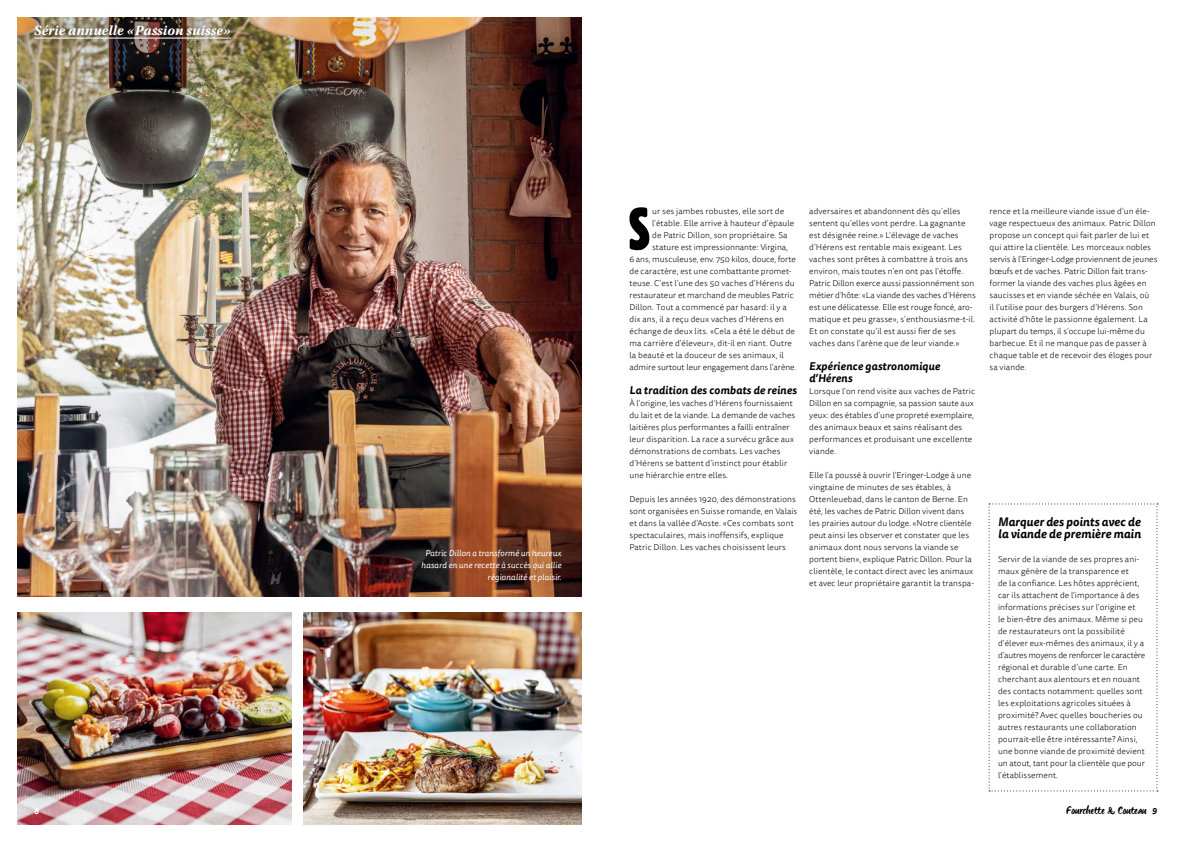
<style>
.page{position:relative;width:1191px;height:842px;background:#fff}
.page>*{position:absolute;margin:0;border:0;box-sizing:border-box;transform-origin:0 0}
.t1{font:59.4px "Block Berthold BQ Extra Cnd";color:#000}
.t2{font:italic 700 14px "Utopia Std";letter-spacing:.005em;color:#fff}
.t3{font:italic 700 12px/12px "Tisa Sans OT";letter-spacing:.005em;color:#000}
.t4{font:11.5px "Origo";color:#000}
.t5{font:italic 700 11px/12px "Tisa Sans OT";letter-spacing:.01em;color:#000}
.t6{font:300 8.5px/12px "Tisa Sans OT";letter-spacing:.01em;color:#000}
.t7{font:italic 8.5px/12px "Tisa Sans OT";letter-spacing:.01em;color:#fff;text-align:right}
.t8{font:italic 700 8.5px "Tisa Sans OT";color:#fff}
.s1{font-family:"Tisa Sans OT";font-weight:700;font-style:italic;font-size:8.5px}
</style>
<div class="page">
<img style="left:17px;top:17px;width:564px;height:580px">
<img style="left:17px;top:613px;width:275px;height:212px">
<img style="left:304px;top:613px;width:277px;height:212px">
<svg style="left:988px;top:503px;width:170px;height:288px"></svg>
<div style="left:23px;top:13px;width:218px;height:38px;background:#000;opacity:.75"></div>
<hr style="left:34px;top:38px;width:197px;height:1px;background:#fff">
<h2 class="t2" style="left:34px;top:22px;width:198px">Série annuelle «Passion suisse»</h2>
<p class="t7" style="left:421px;top:548px;width:142px">Patric Dillon a transformé un heureux hasard en une recette à succès qui allie régionalité et plaisir.</p>
<h1 class="t1" style="left:629px;top:195px;width:23px">S</h1>
<p class="t6" style="left:652px;top:205px;width:133px">ur ses jambes robustes, elle sort de</p>
<p class="t6" style="left:652px;top:217px;width:144px">l’étable. Elle arrive à hauteur d’épaule</p>
<p class="t6" style="left:652px;top:229px;width:137px">de Patric Dillon, son propriétaire. Sa</p>
<p class="t6" style="left:652px;top:241px;width:137px">stature est impressionnante: Virgina,</p>
<p class="t6" style="left:629px;top:253px;width:168px">6 ans, musculeuse, env. 750 kilos, douce, forte</p>
<p class="t6" style="left:629px;top:265px;width:164px">de caractère, est une combattante promet-</p>
<p class="t6" style="left:629px;top:277px;width:167px">teuse. C’est l’une des 50 vaches d’Hérens du</p>
<p class="t6" style="left:629px;top:289px;width:166px">restaurateur et marchand de meubles Patric</p>
<p class="t6" style="left:629px;top:301px;width:159px">Dillon. Tout a commencé par hasard: il y a</p>
<p class="t6" style="left:629px;top:313px;width:156px">dix ans, il a reçu deux vaches d’Hérens en</p>
<p class="t6" style="left:629px;top:325px;width:167px">échange de deux lits. «Cela a été le début de</p>
<p class="t6" style="left:629px;top:337px;width:164px">ma carrière d’éleveur», dit-il en riant. Outre</p>
<p class="t6" style="left:629px;top:349px;width:156px">la beauté et la douceur de ses animaux, il</p>
<p class="t6" style="left:629px;top:361px;width:168px">admire surtout leur engagement dans l’arène.</p>
<p class="t5" style="left:629px;top:384px;width:169px">La tradition des combats de reines</p>
<p class="t6" style="left:629px;top:397px;width:167px">À l’origine, les vaches d’Hérens fournissaient du lait et de la viande. La demande de vaches laitières plus performantes a failli entraîner leur disparition. La race a survécu grâce aux démonstrations de combats. Les vaches d’Hérens se battent d’instinct pour établir une hiérarchie entre elles.</p>
<p class="t6" style="left:629px;top:493px;width:169px">Depuis les années 1920, des démonstrations sont organisées en Suisse romande, en Valais et dans la vallée d’Aoste. «Ces combats sont spectaculaires, mais inoffensifs, explique Patric Dillon. Les vaches choisissent leurs</p>
<p class="t6" style="left:809px;top:205px;width:168px">adversaires et abandonnent dès qu’elles sentent qu’elles vont perdre. La gagnante est désignée reine.» L’élevage de vaches d’Hérens est rentable mais exigeant. Les vaches sont prêtes à combattre à trois ans environ, mais toutes n’en ont pas l’étoffe.<br>Patric Dillon exerce aussi passionnément son métier d’hôte: «La viande des vaches d’Hérens est une délicatesse. Elle est rouge foncé, aro&shy;matique et peu grasse», s’enthousiasme-t-il.<br>Et on constate qu’il est aussi fier de ses vaches dans l’arène que de leur viande.»</p>
<p class="t5" style="left:809px;top:360px;width:132px">Expérience gastronomique d’Hérens</p>
<p class="t6" style="left:809px;top:385px;width:167px">Lorsque l’on rend visite aux vaches de Patric Dillon en sa compagnie, sa passion saute aux yeux: des étables d’une propreté exemplaire, des animaux beaux et sains réalisant des performances et produisant une excellente viande.</p>
<p class="t6" style="left:809px;top:469px;width:166px">Elle l’a poussé à ouvrir l’Eringer-Lodge à une vingtaine de minutes de ses étables, à Ottenleuebad, dans le canton de Berne. En été, les vaches de Patric Dillon vivent dans les prairies autour du lodge. «Notre clientèle peut ainsi les observer et constater que les animaux dont nous servons la viande se portent bien», explique Patric Dillon. Pour la clientèle, le contact direct avec les animaux et avec leur propriétaire garantit la transpa-</p>
<p class="t6" style="left:989px;top:205px;width:169px">rence et la meilleure viande issue d’un éle&shy;vage respectueux des animaux. Patric Dillon propose un concept qui fait parler de lui et qui attire la clientèle. Les morceaux nobles servis à l’Eringer-Lodge proviennent de jeunes bœufs et de vaches. Patric Dillon fait trans&shy;former la viande des vaches plus âgées en saucisses et en viande séchée en Valais, où<br>il l’utilise pour des burgers d’Hérens. Son activité d’hôte le passionne également. La plupart du temps, il s’occupe lui-même du barbecue. Et il ne manque pas de passer à chaque table et de recevoir des éloges pour sa viande.</p>
<h3 class="t3" style="left:998px;top:516px;width:144px">Marquer des points avec de la viande de première main</h3>
<p class="t6" style="left:998px;top:553px;width:149px">Servir de la viande de ses propres ani&shy;maux génère de la transparence et<br>de la confiance. Les hôtes apprécient, car ils attachent de l’importance à des informations précises sur l’origine et<br>le bien-être des animaux. Même si peu de restaurateurs ont la possibilité d’élever eux-mêmes des animaux, il y a d’autres moyens de renforcer le caractère régional et durable d’une carte. En cherchant aux alentours et en nouant des contacts notamment: quelles sont les exploitations agricoles situées à proximité? Avec quelles boucheries ou autres restaurants une collaboration pourrait-elle être intéressante? Ainsi, une bonne viande de proximité devient un atout, tant pour la clientèle que pour l’établissement.</p>
<p class="t8" style="left:34px;top:806px;width:6px">8</p>
<h3 class="t4" style="left:1066px;top:802px;width:92px">Fourchette &amp; Couteau <span class="s1">9</span></h3>
</div>
